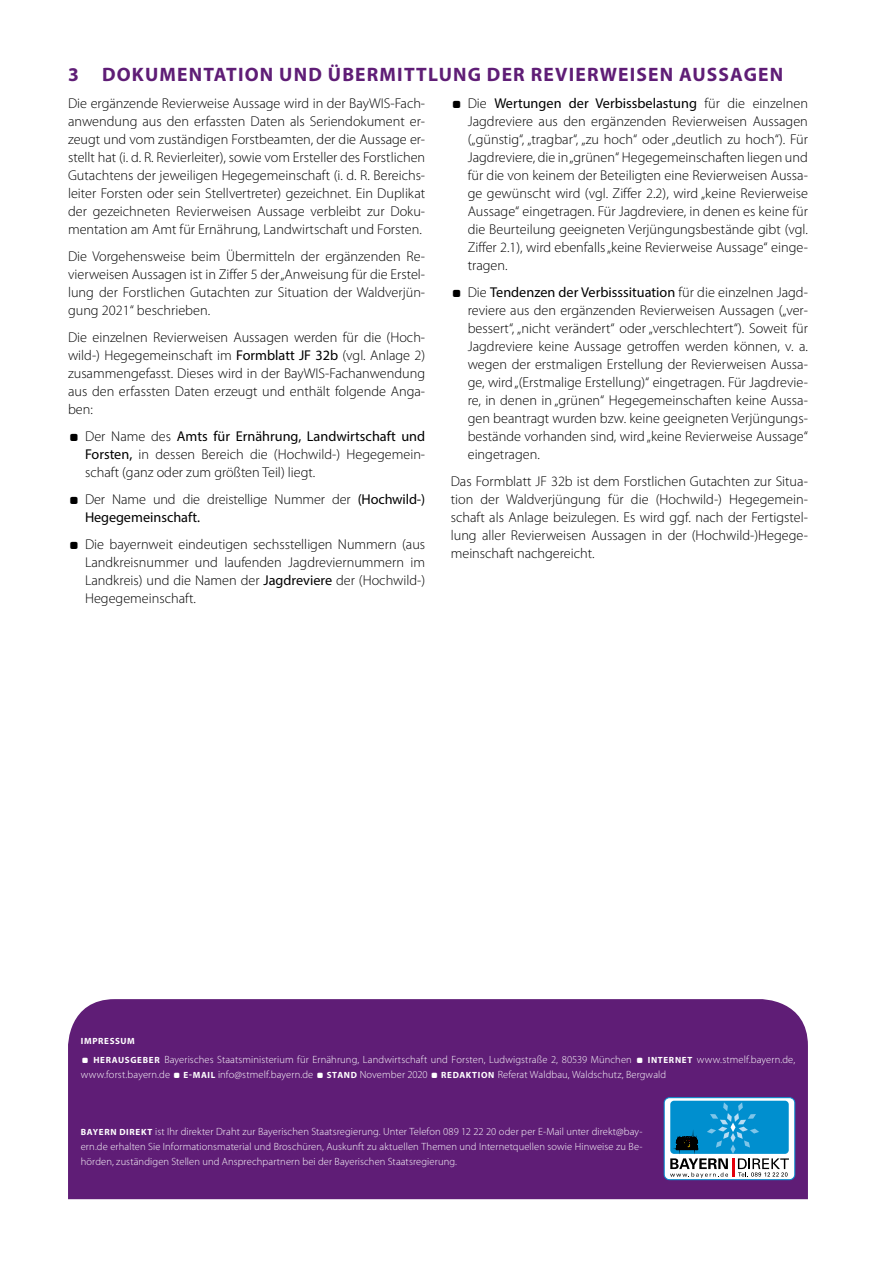
<style>
.page{position:relative;width:893px;height:1263px;background:#fff}
.page>*{position:absolute;margin:0;border:0;box-sizing:border-box;transform-origin:0 0}
.Überschriften_H_1_Bold_Versa_lila{font:700 19.5px "Myriad Pro";letter-spacing:.06em;color:#5f1d76}
.Fließtexte_Fließtext_Aufz_1_E{font:300 14.25px/18px "Myriad Pro";color:#000;text-align:justify}
.Fließtexte_Fließtext{font:300 14.25px/18px "Myriad Pro";color:#000;text-align:justify}
.Impressum{font:300 10.5px/15px "Myriad Pro";letter-spacing:.01em;color:#fff}
.Impressum_Head_H1{font:700 9px "Myriad Pro";letter-spacing:.07em;color:#fff}
.s1{font-weight:400}
.s2{font-family:"forst bayern schriftaufzaehlung";font-weight:400}
.s3{font-weight:700;font-size:9px}
</style>
<div class="page">
<div style="left:68px;top:999px;width:740px;height:200px;background:#5f1d76"></div>
<svg style="left:664px;top:1098px;width:131px;height:82px"></svg>
<div style="left:664px;top:1097px;width:131px;height:83px;border:1px solid #008fcf;border-radius:5px"></div>
<svg style="left:670px;top:1102px;width:119px;height:76px"></svg>
<h2 class="Überschriften_H_1_Bold_Versa_lila" style="left:68px;top:62px;width:717px">3 DOKUMENTATION UND ÜBERMITTLUNG DER REVIERWEISEN AUSSAGEN</h2>
<p class="Fließtexte_Fließtext" style="left:68px;top:94px;width:359px">Die ergänzende Revierweise Aussage wird in der BayWIS-Fach&shy;anwendung aus den erfassten Daten als Seriendokument er&shy;zeugt und vom zuständigen Forstbeamten, der die Aussage er&shy;stellt hat (i. d. R. Revierleiter), sowie vom Ersteller des Forstlichen Gutachtens der jeweiligen Hegegemeinschaft (i. d. R. Bereichs&shy;leiter Forsten oder sein Stellvertreter) gezeichnet. Ein Duplikat der gezeichneten Revierweisen Aussage verbleibt zur Doku&shy;mentation am Amt für Ernährung, Landwirtschaft und Forsten.</p>
<p class="Fließtexte_Fließtext" style="left:68px;top:247px;width:359px">Die Vorgehensweise beim Übermitteln der ergänzenden Re&shy;vierweisen Aussagen ist in Ziffer 5 der „Anweisung für die Erstel&shy;lung der Forstlichen Gutachten zur Situation der Waldverjün&shy;gung 2021“ beschrieben.</p>
<p class="Fließtexte_Fließtext" style="left:68px;top:328px;width:359px">Die einzelnen Revierweisen Aussagen werden für die (Hoch&shy;wild-) Hegegemeinschaft im <span class="s1">Formblatt JF 32b</span> (vgl. Anlage 2) zusammengefasst. Dieses wird in der BayWIS-Fachanwendung aus den erfassten Daten erzeugt und enthält folgende Anga&shy;ben:</p>
<p class="Fließtexte_Fließtext_Aufz_1_E" style="left:85px;top:427px;width:342px;text-indent:-17px"><span class="s2">a</span> Der Name des <span class="s1">Amts für Ernährung, Landwirtschaft und Forsten,</span> in dessen Bereich die (Hochwild-) Hegegemein&shy;schaft (ganz oder zum größten Teil) liegt.</p>
<p class="Fließtexte_Fließtext_Aufz_1_E" style="left:85px;top:490px;width:342px;text-indent:-17px"><span class="s2">a</span> Der Name und die dreistellige Nummer der <span class="s1">(Hochwild-)<br>Hegegemeinschaft.</span></p>
<p class="Fließtexte_Fließtext_Aufz_1_E" style="left:85px;top:535px;width:342px;text-indent:-17px"><span class="s2">a</span> Die bayernweit eindeutigen sechsstelligen Nummern (aus Landkreisnummer und laufenden Jagdreviernummern im Landkreis) und die Namen der <span class="s1">Jagdreviere</span> der (Hochwild-)<br>Hegegemeinschaft.</p>
<p class="Fließtexte_Fließtext_Aufz_1_E" style="left:468px;top:94px;width:342px;text-indent:-17px"><span class="s2">a</span> Die <span class="s1">Wertungen der Verbissbelastung</span> für die einzelnen Jagdreviere aus den ergänzenden Revierweisen Aussagen („günstig“, „tragbar“, „zu hoch“ oder „deutlich zu hoch“). Für Jagdreviere, die in „grünen“ Hegegemeinschaften liegen und für die von keinem der Beteiligten eine Revierweisen Aussa&shy;ge gewünscht wird (vgl. Ziffer 2.2), wird „keine Revierweise Aussage“ eingetragen. Für Jagdreviere, in denen es keine für die Beurteilung geeigneten Verjüngungsbestände gibt (vgl.<br>Ziffer 2.1), wird ebenfalls „keine Revierweise Aussage“ einge&shy;tragen.</p>
<p class="Fließtexte_Fließtext_Aufz_1_E" style="left:468px;top:283px;width:342px;text-indent:-17px"><span class="s2">a</span> Die <span class="s1">Tendenzen der Verbisssituation</span> für die einzelnen Jagd&shy;reviere aus den ergänzenden Revierweisen Aussagen („ver&shy;bessert“, „nicht verändert“ oder „verschlechtert“). Soweit für Jagdreviere keine Aussage getroffen werden können, v. a. wegen der erstmaligen Erstellung der Revierweisen Aussa&shy;ge, wird „(Erstmalige Erstellung)“ eingetragen. Für Jagdrevie&shy;re, in denen in „grünen“ Hegegemeinschaften keine Aussa&shy;gen beantragt wurden bzw. keine geeigneten Verjüngungs&shy;bestände vorhanden sind, wird „keine Revierweise Aussage“ eingetragen.</p>
<p class="Fließtexte_Fließtext" style="left:451px;top:472px;width:359px">Das Formblatt JF 32b ist dem Forstlichen Gutachten zur Situa&shy;tion der Waldverjüngung für die (Hochwild-) Hegegemein&shy;schaft als Anlage beizulegen. Es wird ggf. nach der Fertigstel&shy;lung aller Revierweisen Aussagen in der (Hochwild-)Hegege&shy;meinschaft nachgereicht.</p>
<h1 class="Impressum_Head_H1" style="left:81px;top:1035px;width:55px">IMPRESSUM</h1>
<p class="Impressum" style="left:81px;top:1052px;width:716px"><span class="s2">a</span> <span class="s3">HERAUSGEBER</span> Bayerisches Staatsministerium für Ernährung, Landwirtschaft und Forsten, Ludwigstraße 2, 80539 München <span class="s2">a</span> <span class="s3">INTERNET</span> www.stmelf.bayern.de, www.forst.bayern.de <span class="s2">a</span> <span class="s3">E-MAIL</span> info@stmelf.bayern.de <span class="s2">a</span> <span class="s3">STAND</span> November 2020 <span class="s2">a</span> <span class="s3">REDAKTION</span> Referat Waldbau, Waldschutz, Bergwald</p>
<p class="Impressum" style="left:81px;top:1124px;width:563px;text-align:justify"><span class="s3">BAYERN DIREKT</span> ist Ihr direkter Draht zur Bayerischen Staatsregierung. Unter Telefon 089 12 22 20 oder per E-Mail unter direkt@bay&shy;ern.de erhalten Sie Informationsmaterial und Broschüren, Auskunft zu aktuellen Themen und Internetquellen sowie Hinweise zu Be&shy;hörden, zuständigen Stellen und Ansprechpartnern bei der Bayerischen Staatsregierung.</p>
</div>
